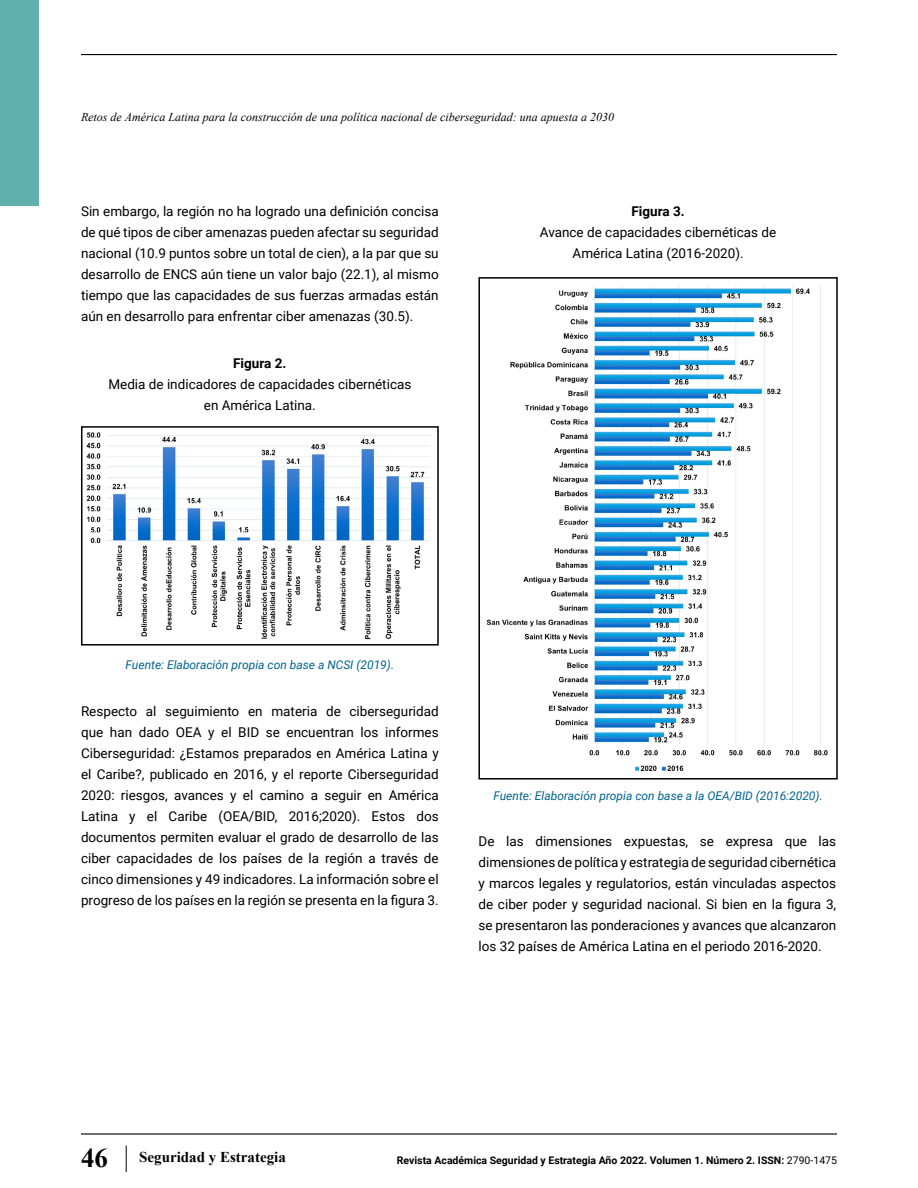
<style>
.page{position:relative;width:918px;height:1188px;background:#fff}
.page>*{position:absolute;margin:0;border:0;box-sizing:border-box;transform-origin:0 0}
.t1{font:700 15px "Times New Roman";color:#000}
.t2{font:13.5px/21px "Roboto";color:#000;text-align:justify}
.t3{font:700 13.5px "Roboto";color:#000}
.t4{font:italic 12px "Roboto";color:#00618c}
.t5{font:italic 12px "Times New Roman";color:#000}
.t6{font:700 10.5px "Roboto";color:#000}
.s1{font-size:27px}
.s2{font-weight:400}
</style>
<div class="page">
<svg style="left:126px;top:1146px;width:1px;height:26px"></svg>
<hr style="left:81px;top:1133px;width:756px;height:2px;background:#000">
<hr style="left:81px;top:54px;width:756px;height:1px;background:#000">
<img style="left:486px;top:286px;width:342px;height:485px">
<div style="left:478px;top:277px;width:360px;height:503px;border:2px solid #000"></div>
<div style="left:0;top:0;width:39px;height:206px;background:#61b0ae"></div>
<img style="left:86px;top:432px;width:344px;height:208px">
<div style="left:81px;top:426px;width:358px;height:220px;border:1px solid #000"></div>
<p class="t5" style="left:81px;top:108px;width:535px">Retos de América Latina para la construcción de una política nacional de ciberseguridad: una apuesta a 2030</p>
<p class="t2" style="left:81px;top:200px;width:359px">Sin embargo, la región no ha logrado una definición concisa de qué tipos de ciber amenazas pueden afectar su seguridad nacional (10.9 puntos sobre un total de cien), a la par que su desarrollo de ENCS aún tiene un valor bajo (22.1), al mismo tiempo que las capacidades de sus fuerzas armadas están aún en desarrollo para enfrentar ciber amenazas (30.5).</p>
<p class="t3" style="left:233px;top:354px;width:55px">Figura 2.</p>
<p class="t2" style="left:108px;top:374px;width:304px">Media de indicadores de capacidades cibernéticas</p>
<p class="t2" style="left:204px;top:395px;width:113px">en América Latina.</p>
<p class="t3" style="left:632px;top:201px;width:55px">Figura 3.</p>
<p class="t2" style="left:540px;top:221px;width:238px">Avance de capacidades cibernéticas de</p>
<p class="t2" style="left:573px;top:242px;width:173px">América Latina (2016-2020).</p>
<p class="t4" style="left:126px;top:656px;width:270px">Fuente: Elaboración propia con base a NCSI (2019).</p>
<p class="t2" style="left:81px;top:701px;width:359px">Respecto al seguimiento en materia de ciberseguridad que han dado OEA y el BID se encuentran los informes Ciberseguridad: ¿Estamos preparados en América Latina y el Caribe?, publicado en 2016, y el reporte Ciberseguridad 2020: riesgos, avances y el camino a seguir en América Latina y el Caribe (OEA/BID, 2016;2020). Estos dos documentos permiten evaluar el grado de desarrollo de las ciber capacidades de los países de la región a través de cinco dimensiones y 49 indicadores. La información sobre el progreso de los países en la región se presenta en la figura 3.</p>
<p class="t4" style="left:493px;top:787px;width:331px">Fuente: Elaboración propia con base a la OEA/BID (2016:2020).</p>
<p class="t2" style="left:478px;top:830px;width:359px">De las dimensiones expuestas, se expresa que las dimensiones de política y estrategia de seguridad cibernética y marcos legales y regulatorios, están vinculadas aspectos de ciber poder y seguridad nacional. Si bien en la figura 3, se presentaron las ponderaciones y avances que alcanzaron los 32 países de América Latina en el periodo 2016-2020.</p>
<p class="t1" style="left:81px;top:1146px;width:206px"><span class="s1">46</span> Seguridad y Estrategia</p>
<p class="t6" style="left:397px;top:1152px;width:442px">Revista Académica Seguridad y Estrategia Año 2022. Volumen 1. Número 2. ISSN: <span class="s2">2790-1475</span></p>
</div>
